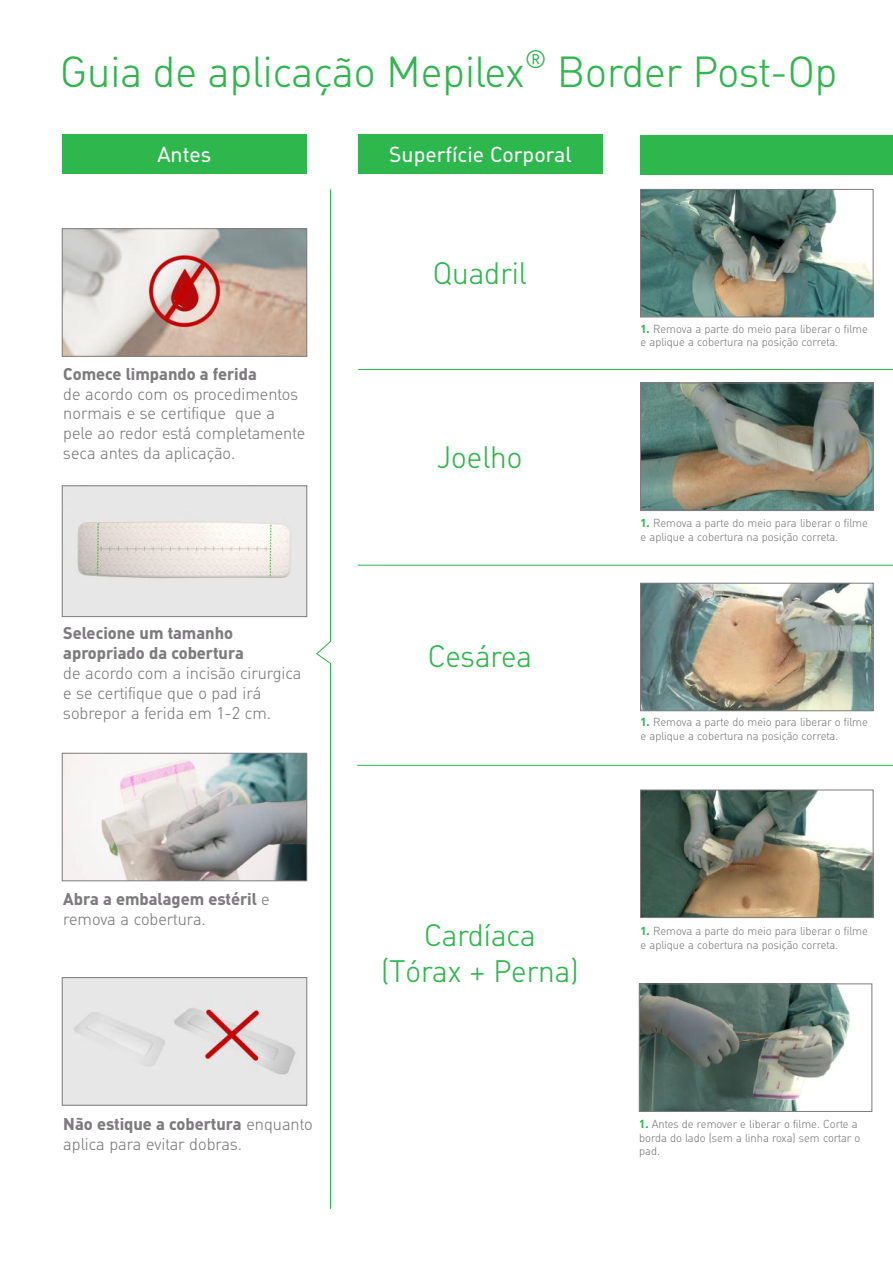
<style>
.page{position:relative;width:893px;height:1263px;background:#fff}
.page>*{position:absolute;margin:0;border:0;box-sizing:border-box;transform-origin:0 0}
.t1{font:300 42px "MHC Din";color:#2db74d}
.t2{font:300 30px/36px "MHC Din";color:#2db74d;text-align:center}
.t3{font:21px "MHC Din";color:#fff}
.t4{font:300 16.5px/19.8px "MHC Din";color:#7d7b7d}
.t5{font:700 16.5px/19.8px "MHC Din";color:#7d7b7d}
.t6{font:300 11.25px/13.5px "MHC Din";color:#7d7b7d}
.s1{font-weight:300}
.s2{font-weight:700}
.s3{font-weight:700;color:#2db74d}
</style>
<div class="page">
<div style="left:62px;top:134px;width:245px;height:39px;background:#2db74d"></div>
<div style="left:358px;top:134px;width:245px;height:39px;background:#2db74d"></div>
<div style="left:640px;top:135px;width:253px;height:39px;background:#2db74d"></div>
<hr style="left:358px;top:369px;width:535px;height:1px;background:#2db74d">
<hr style="left:358px;top:565px;width:535px;height:1px;background:#2db74d">
<hr style="left:357px;top:765px;width:536px;height:1px;background:#2db74d">
<img style="left:642px;top:191px;width:229px;height:124px">
<div style="left:640px;top:189px;width:233px;height:128px;border:1px solid #7d7b7d"></div>
<img style="left:642px;top:385px;width:229px;height:124px">
<div style="left:640px;top:383px;width:233px;height:128px;border:1px solid #7d7b7d"></div>
<img style="left:642px;top:585px;width:229px;height:124px">
<div style="left:640px;top:583px;width:233px;height:128px;border:1px solid #7d7b7d"></div>
<img style="left:642px;top:792px;width:229px;height:124px">
<div style="left:640px;top:790px;width:233px;height:128px;border:1px solid #7d7b7d"></div>
<img style="left:641px;top:986px;width:209px;height:123px">
<div style="left:639px;top:984px;width:233px;height:127px;border:1px solid #7d7b7d"></div>
<svg style="left:316px;top:189px;width:15px;height:1020px"></svg>
<img style="left:64px;top:231px;width:241px;height:123px">
<div style="left:62px;top:229px;width:245px;height:127px;border:1px solid #7d7b7d"></div>
<img style="left:64px;top:488px;width:241px;height:127px">
<div style="left:62px;top:486px;width:245px;height:131px;border:1px solid #7d7b7d"></div>
<img style="left:64px;top:755px;width:241px;height:124px">
<div style="left:62px;top:753px;width:245px;height:128px;border:1px solid #7d7b7d"></div>
<img style="left:64px;top:979px;width:241px;height:124px">
<div style="left:62px;top:977px;width:245px;height:128px;border:1px solid #7d7b7d"></div>
<h1 class="t1" style="left:60px;top:45px;width:779px">Guia de aplicação Mepilex<sup>®</sup> Border Post-Op</h1>
<h3 class="t3" style="left:158px;top:141px;width:55px">Antes</h3>
<h3 class="t3" style="left:389px;top:141px;width:184px">Superfície Corporal</h3>
<h3 class="t5" style="left:63px;top:364px;width:195px">Comece limpando a ferida</h3>
<h3 class="t4" style="left:63px;top:383px;width:243px">de acordo com os procedimentos normais e se certifique que a pele ao redor está completamente seca antes da aplicação.</h3>
<h3 class="t5" style="left:63px;top:623px;width:182px">Selecione um tamanho apropriado da cobertura</h3>
<h3 class="t4" style="left:63px;top:663px;width:240px">de acordo com a incisão cirurgica e se certifique que o pad irá sobrepor a ferida em 1-2 cm.</h3>
<h3 class="t5" style="left:63px;top:889px;width:208px">Abra a embalagem estéril <span class="s1">e remova a cobertura.</span></h3>
<h3 class="t4" style="left:63px;top:1114px;width:251px"><span class="s2">Não estique a cobertura</span> enquanto aplica para evitar dobras.</h3>
<h2 class="t2" style="left:433px;top:255px;width:95px">Quadril</h2>
<h2 class="t2" style="left:437px;top:439px;width:87px">Joelho</h2>
<h2 class="t2" style="left:428px;top:638px;width:106px">Cesárea</h2>
<p class="t6" style="left:640px;top:322px;width:229px"><span class="s3">1.</span> Remova a parte do meio para liberar o filme e aplique a cobertura na posição correta.</p>
<p class="t6" style="left:640px;top:516px;width:229px"><span class="s3">1.</span> Remova a parte do meio para liberar o filme e aplique a cobertura na posição correta.</p>
<p class="t6" style="left:640px;top:715px;width:229px"><span class="s3">1.</span> Remova a parte do meio para liberar o filme e aplique a cobertura na posição correta.</p>
<h2 class="t2" style="left:381px;top:917px;width:199px">Cardíaca (Tórax + Perna)</h2>
<p class="t6" style="left:640px;top:924px;width:229px"><span class="s3">1.</span> Remova a parte do meio para liberar o filme e aplique a cobertura na posição correta.</p>
<p class="t6" style="left:639px;top:1117px;width:223px"><span class="s3">1.</span> Antes de remover e liberar o filme. Corte a borda do lado (sem a linha roxa) sem cortar o pad.</p>
</div>
